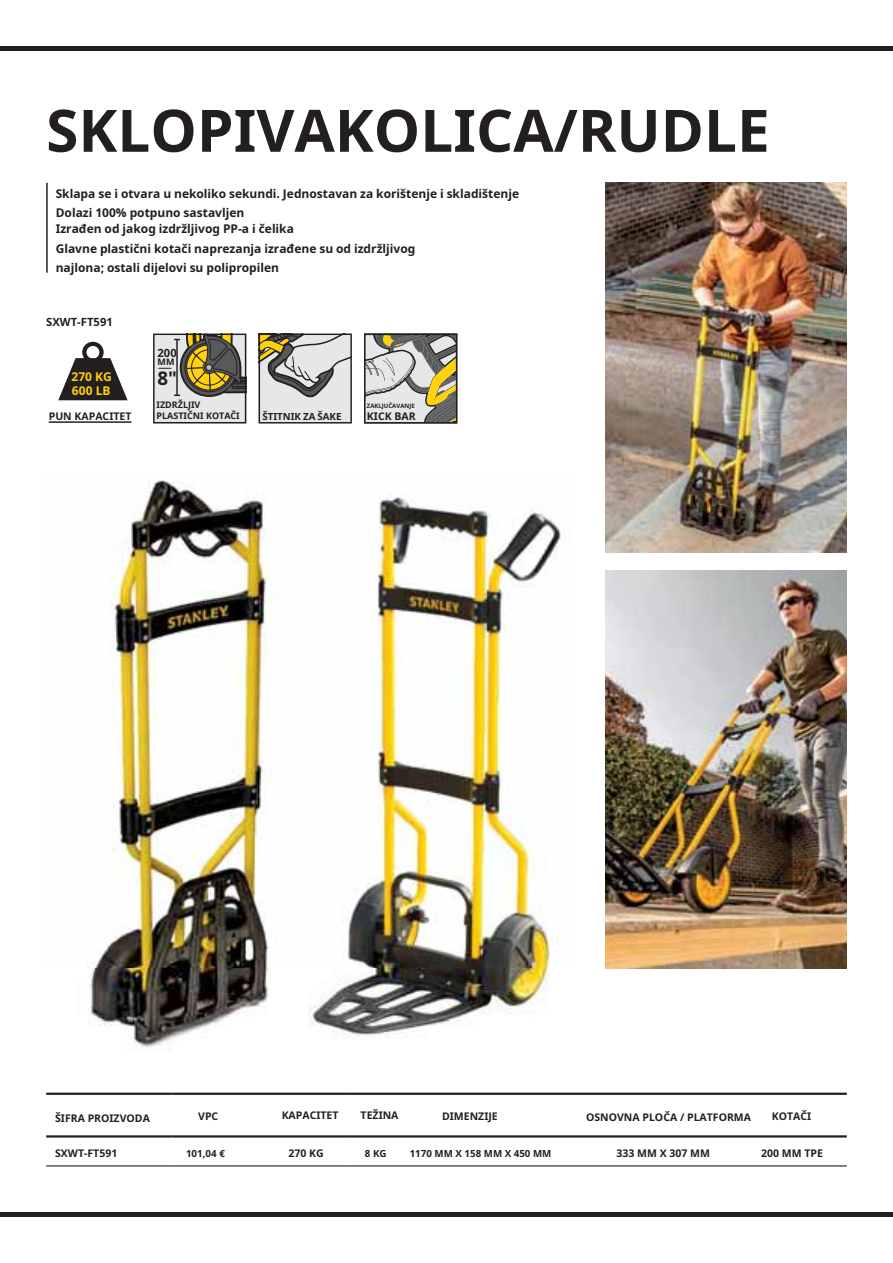
<style>
.page{position:relative;width:893px;height:1263px;background:#fff}
.page>*{position:absolute;margin:0;border:0;box-sizing:border-box;transform-origin:0 0}
.t1{font:700 58.5px "Noto Sans";color:#231f20}
.t2{font:700 18.75px "Noto Sans";color:#231f20}
.t3{font:700 12px/19.4px "Noto Sans";color:#231f20}
.t4{font:700 12px/14.7px "Noto Sans";color:#ffd20a}
.t5{font:700 11.25px "Noto Sans";color:#231f20}
.t6{font:700 10.5px "Noto Sans";color:#231f20}
.t7{font:700 9.75px "Noto Sans";color:#231f20}
.t8{font:700 9px/11.7px "Noto Sans";color:#231f20}
.t9{font:700 6px "Noto Sans";color:#231f20}
</style>
<div class="page">
<hr style="left:1px;top:1213px;width:892px;height:4px;background:#231f20">
<hr style="left:1px;top:46px;width:892px;height:4px;background:#231f20">
<hr style="left:46px;top:183px;width:2px;height:90px;background:#231f20">
<img style="left:605px;top:183px;width:242px;height:370px">
<img style="left:605px;top:571px;width:242px;height:397px">
<hr style="left:46px;top:1093px;width:126px;height:2px;background:#231f20">
<hr style="left:172px;top:1093px;width:174px;height:2px;background:#231f20">
<hr style="left:346px;top:1093px;width:501px;height:2px;background:#231f20">
<hr style="left:46px;top:1135px;width:126px;height:2px;background:#231f20">
<hr style="left:172px;top:1135px;width:174px;height:2px;background:#231f20">
<hr style="left:346px;top:1135px;width:501px;height:2px;background:#231f20">
<hr style="left:46px;top:1165px;width:126px;height:1px;background:#231f20">
<hr style="left:172px;top:1165px;width:174px;height:1px;background:#231f20">
<hr style="left:346px;top:1165px;width:501px;height:1px;background:#231f20">
<svg style="left:153px;top:334px;width:93px;height:89px;background:#aaa692"></svg>
<svg style="left:58px;top:342px;width:70px;height:58px"></svg>
<svg style="left:259px;top:334px;width:93px;height:89px;background:#bdbbb6"></svg>
<svg style="left:364px;top:334px;width:93px;height:89px;background:#b2ae9f"></svg>
<img style="left:309px;top:495px;width:252px;height:541px">
<img style="left:87px;top:480px;width:187px;height:569px">
<hr style="left:49px;top:421px;width:26px;height:2px;background:#231f20">
<hr style="left:75px;top:421px;width:56px;height:2px;background:#231f20">
<h1 class="t1" style="left:46px;top:89px;width:725px">SKLOPIVAKOLICA/RUDLE</h1>
<p class="t3" style="left:56px;top:183px;width:465px">Sklapa se i otvara u nekoliko sekundi. Jednostavan za korištenje i skladištenje<br>Dolazi 100% potpuno sastavljen</p>
<p class="t3" style="left:56px;top:219px;width:361px">Izrađen od jakog izdržljivog PP-a i čelika<br>Glavne plastični kotači naprezanja izrađene su od izdržljivog najlona; ostali dijelovi su polipropilen</p>
<p class="t5" style="left:46px;top:314px;width:68px">SXWT-FT591</p>
<p class="t5" style="left:158px;top:345px;width:21px">200</p>
<p class="t8" style="left:158px;top:355px;width:18px">MM</p>
<p class="t4" style="left:72px;top:369px;width:42px">270 KG<br>600 LB</p>
<h2 class="t2" style="left:158px;top:364px;width:21px">8"</h2>
<p class="t8" style="left:157px;top:398px;width:85px">IZDRŽLJIV<br>PLASTIČNI KOTAČI</p>
<p class="t7" style="left:262px;top:409px;width:81px">ŠTITNIK ZA ŠAKE</p>
<p class="t9" style="left:367px;top:401px;width:49px">ZAKLJUČAVANJE</p>
<p class="t6" style="left:49px;top:409px;width:84px">PUN KAPACITET</p>
<p class="t6" style="left:367px;top:408px;width:50px">KICK BAR</p>
<p class="t6" style="left:55px;top:1111px;width:96px">ŠIFRA PROIZVODA</p>
<p class="t6" style="left:198px;top:1108px;width:22px">VPC</p>
<p class="t6" style="left:282px;top:1108px;width:58px">KAPACITET</p>
<p class="t6" style="left:361px;top:1108px;width:39px">TEŽINA</p>
<p class="t6" style="left:442px;top:1108px;width:57px">DIMENZIJE</p>
<p class="t6" style="left:586px;top:1109px;width:167px">OSNOVNA PLOČA / PLATFORMA</p>
<p class="t6" style="left:772px;top:1109px;width:41px">KOTAČI</p>
<p class="t6" style="left:55px;top:1146px;width:64px">SXWT-FT591</p>
<p class="t7" style="left:186px;top:1146px;width:40px">101,04 €</p>
<p class="t6" style="left:289px;top:1146px;width:37px">270 KG</p>
<p class="t7" style="left:365px;top:1146px;width:23px">8 KG</p>
<p class="t7" style="left:410px;top:1146px;width:143px">1170 MM X 158 MM X 450 MM</p>
<p class="t6" style="left:616px;top:1146px;width:95px">333 MM X 307 MM</p>
<p class="t6" style="left:761px;top:1146px;width:63px">200 MM TPE</p>
</div>
